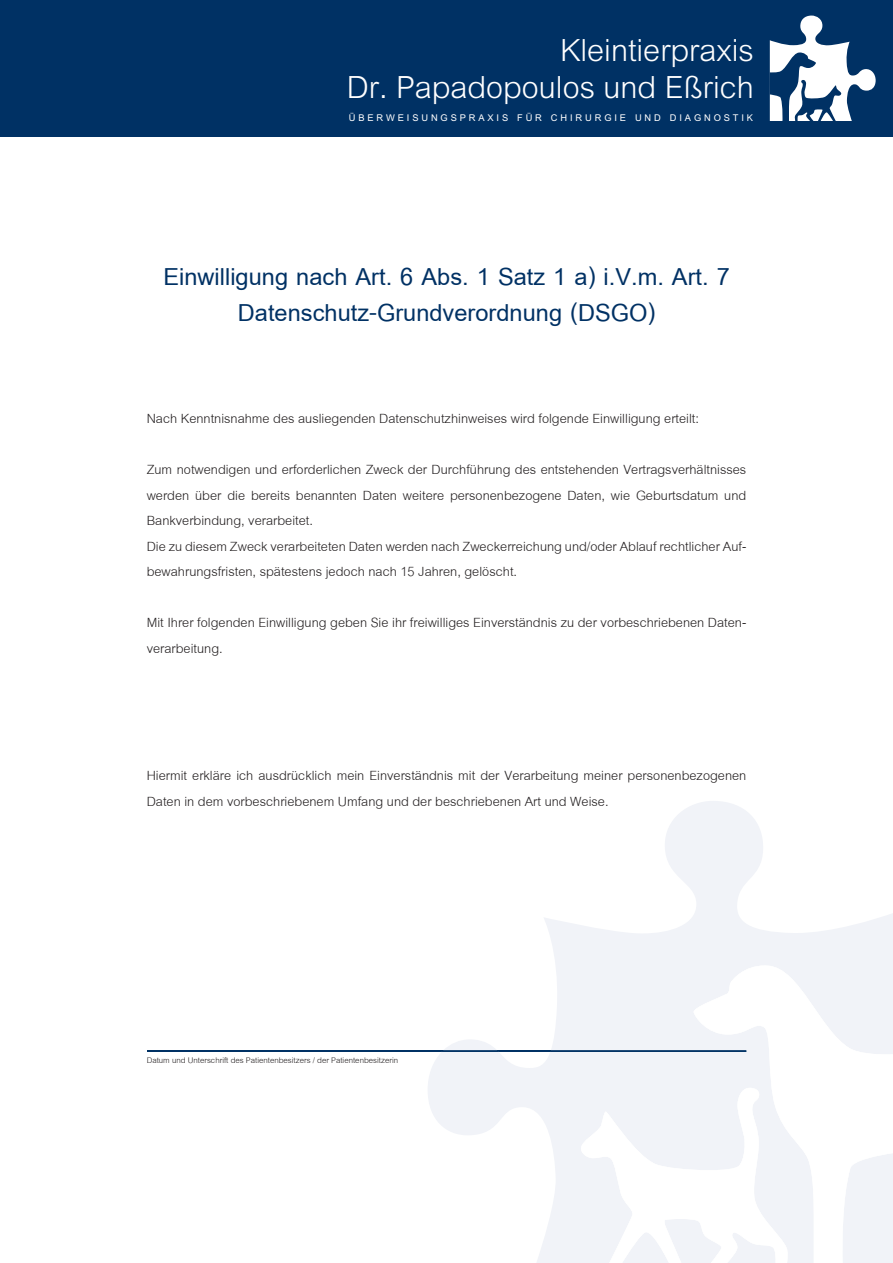
<style>
.page{position:relative;width:893px;height:1263px;background:#fff}
.page>*{position:absolute;margin:0;border:0;box-sizing:border-box;transform-origin:0 0}
.t1{font:46.8px/36.8px "Cordia New";color:#fff;text-align:right}
.t2{font:700 36px/36px "Cordia New";color:#003164;text-align:center}
.t3{font:19.5px/25.5px "Cordia New";color:#231f20}
.t4{font:700 14.25px "Cordia New";letter-spacing:.2em;color:#fff}
.t5{font:12px "Cordia New";color:#231f20}
</style>
<div class="page">
<hr style="left:147px;top:1050px;width:599px;height:2px;background:#003164">
<svg style="left:428px;top:801px;width:465px;height:462px"></svg>
<svg style="left:442px;top:1050px;width:250px;height:2px"></svg>
<svg style="left:692px;top:965px;width:201px;height:123px;fill:#f1f3f8"></svg>
<svg style="left:580px;top:1088px;width:313px;height:175px"></svg>
<div style="left:0;top:0;width:893px;height:136px;background:#003164"></div>
<svg style="left:769px;top:16px;width:107px;height:105px"></svg>
<h1 class="t1" style="left:347px;top:33px;width:409px">Kleintierpraxis<br>Dr. Papadopoulos und Eßrich</h1>
<p class="t4" style="left:349px;top:109px;width:406px">ÜBERWEISUNGSPRAXIS FÜR CHIRURGIE UND DIAGNOSTIK</p>
<h2 class="t2" style="left:163px;top:260px;width:568px">Einwilligung nach Art. 6 Abs. 1 Satz 1 a) i.V.m. Art. 7<br>Datenschutz-Grundverordnung (DSGO)</h2>
<p class="t3" style="left:147px;top:406px;width:554px">Nach Kenntnisnahme des ausliegenden Datenschutzhinweises wird folgende Einwilligung erteilt:</p>
<p class="t3" style="left:147px;top:457px;width:601px">Zum notwendigen und erforderlichen Zweck der Durchführung des entstehenden Vertragsverhältnisses werden über die bereits benannten Daten weitere personenbezogene Daten, wie Geburtsdatum und Bankverbindung, verarbeitet.<br>Die zu diesem Zweck verarbeiteten Daten werden nach Zweckerreichung und/oder Ablauf rechtlicher Auf&shy;bewahrungsfristen, spätestens jedoch nach 15 Jahren, gelöscht.</p>
<p class="t3" style="left:147px;top:610px;width:601px">Mit Ihrer folgenden Einwilligung geben Sie ihr freiwilliges Einverständnis zu der vorbeschriebenen Daten&shy;verarbeitung.</p>
<p class="t3" style="left:147px;top:763px;width:601px">Hiermit erkläre ich ausdrücklich mein Einverständnis mit der Verarbeitung meiner personenbezogenen<br>Daten in dem vorbeschriebenem Umfang und der beschriebenen Art und Weise.</p>
<p class="t5" style="left:147px;top:1052px;width:253px">Datum und Unterschrift des Patientenbesitzers / der Patientenbesitzerin</p>
</div>
